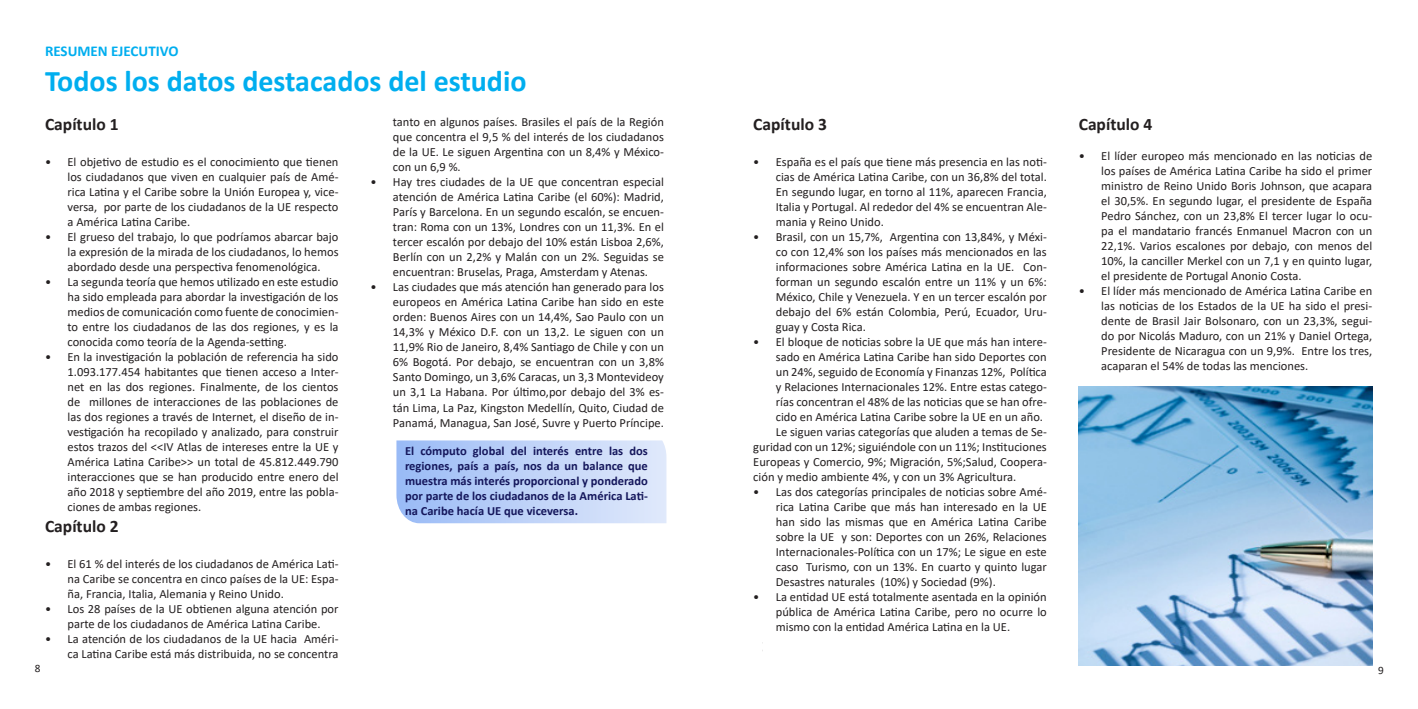
<style>
.page{position:relative;width:1418px;height:709px;background:#fff}
.page>*{position:absolute;margin:0;border:0;box-sizing:border-box;transform-origin:0 0}
.t1{font:700 30px "Calibri";color:#00aeef}
.t2{font:700 17.5px "Calibri";color:#231f20}
.t3{font:700 15px "Calibri";color:#00aeef}
.t4{font:12.5px/15px "Calibri";color:#231f20;text-align:justify}
.t5{font:700 12.5px/15px "Calibri";color:#15175c;text-align:justify}
.t6{font:11.25px "Calibri";color:#231f20}
</style>
<div class="page">
<svg style="left:396px;top:440px;width:270px;height:83px;background:#bfd3f8"></svg>
<img style="left:1078px;top:387px;width:294px;height:278px">
<p class="t3" style="left:45px;top:41px;width:135px">RESUMEN EJECUTIVO</p>
<p class="t1" style="left:45px;top:60px;width:483px">Todos los datos destacados del estudio</p>
<p class="t2" style="left:45px;top:112px;width:75px">Capítulo 1</p>
<p class="t4" style="left:68px;top:154px;width:272px;text-indent:-22px">• El objetivo de estudio es el conocimiento que tienen los ciudadanos que viven en cualquier país de Amé&shy;rica Latina y el Caribe sobre la Unión Europea y, vice&shy;versa, por parte de los ciudadanos de la UE respecto a América Latina Caribe.</p>
<p class="t4" style="left:68px;top:229px;width:272px;text-indent:-22px">• El grueso del trabajo, lo que podríamos abarcar bajo la expresión de la mirada de los ciudadanos, lo hemos abordado desde una perspectiva fenomenológica.</p>
<p class="t4" style="left:68px;top:274px;width:272px;text-indent:-22px">• La segunda teoría que hemos utilizado en este estudio ha sido empleada para abordar la investigación de los medios de comunicación como fuente de conocimien&shy;to entre los ciudadanos de las dos regiones, y es la conocida como teoría de la Agenda-setting.</p>
<p class="t4" style="left:68px;top:349px;width:272px;text-indent:-22px">• En la investigación la población de referencia ha sido 1.093.177.454 habitantes que tienen acceso a Inter&shy;net en las dos regiones. Finalmente, de los cientos de millones de interacciones de las poblaciones de las dos regiones a través de Internet, el diseño de in&shy;vestigación ha recopilado y analizado, para construir estos trazos del &lt;&lt;IV Atlas de intereses entre la UE y América Latina Caribe&gt;&gt; un total de 45.812.449.790 interacciones que se han producido entre enero del año 2018 y septiembre del año 2019, entre las pobla&shy;ciones de ambas regiones.</p>
<p class="t2" style="left:45px;top:514px;width:75px">Capítulo 2</p>
<p class="t4" style="left:68px;top:556px;width:272px;text-indent:-22px">• El 61 % del interés de los ciudadanos de América Lati&shy;na Caribe se concentra en cinco países de la UE: Espa&shy;ña, Francia, Italia, Alemania y Reino Unido.</p>
<p class="t4" style="left:45px;top:601px;width:295px;text-align:center">• Los 28 países de la UE obtienen alguna atención por parte de los ciudadanos de América Latina Caribe.</p>
<p class="t4" style="left:45px;top:631px;width:295px;text-align:right">• La atención de los ciudadanos de la UE hacia Améri&shy;ca Latina Caribe está más distribuida, no se concentra</p>
<p class="t4" style="left:393px;top:114px;width:272px">tanto en algunos países. Brasiles el país de la Región que concentra el 9,5 % del interés de los ciudadanos de la UE. Le siguen Argentina con un 8,4% y México&shy;con un 6,9 %.</p>
<p class="t4" style="left:393px;top:174px;width:272px;text-indent:-22px">• Hay tres ciudades de la UE que concentran especial atención de América Latina Caribe (el 60%): Madrid, París y Barcelona. En un segundo escalón, se encuen&shy;tran: Roma con un 13%, Londres con un 11,3%. En el tercer escalón por debajo del 10% están Lisboa 2,6%, Berlín con un 2,2% y Malán con un 2%. Seguidas se encuentran: Bruselas, Praga, Amsterdam y Atenas.</p>
<p class="t4" style="left:393px;top:279px;width:272px;text-indent:-22px">• Las ciudades que más atención han generado para los europeos en América Latina Caribe han sido en este orden: Buenos Aires con un 14,4%, Sao Paulo con un 14,3% y México D.F. con un 13,2. Le siguen con un 11,9% Rio de Janeiro, 8,4% Santiago de Chile y con un 6% Bogotá. Por debajo, se encuentran con un 3,8% Santo Domingo, un 3,6% Caracas, un 3,3 Montevideoy un 3,1 La Habana. Por último,por debajo del 3% es&shy;tán Lima, La Paz, Kingston Medellín, Quito, Ciudad de Panamá, Managua, San José, Suvre y Puerto Príncipe.</p>
<p class="t5" style="left:405px;top:443px;width:244px">El cómputo global del interés entre las dos regiones, país a país, nos da un balance que muestra más interés proporcional y ponderado por parte de los ciudadanos de la América Lati&shy;na Caribe hacía UE que viceversa.</p>
<p class="t2" style="left:753px;top:112px;width:75px">Capítulo 3</p>
<p class="t4" style="left:775px;top:154px;width:272px;text-indent:-22px">• España es el país que tiene más presencia en las noti&shy;cias de América Latina Caribe, con un 36,8% del total.<br>En segundo lugar, en torno al 11%, aparecen Francia, Italia y Portugal. Al rededor del 4% se encuentran Ale&shy;mania y Reino Unido.</p>
<p class="t4" style="left:775px;top:229px;width:272px;text-indent:-22px">• Brasil, con un 15,7%, Argentina con 13,84%, y Méxi&shy;co con 12,4% son los países más mencionados en las informaciones sobre América Latina en la UE. Con&shy;forman un segundo escalón entre un 11% y un 6%:<br>México, Chile y Venezuela. Y en un tercer escalón por debajo del 6% están Colombia, Perú, Ecuador, Uru&shy;guay y Costa Rica.</p>
<p class="t4" style="left:775px;top:334px;width:272px;text-indent:-22px">• El bloque de noticias sobre la UE que más han intere&shy;sado en América Latina Caribe han sido Deportes con un 24%, seguido de Economía y Finanzas 12%, Política y Relaciones Internacionales 12%. Entre estas catego&shy;rías concentran el 48% de las noticias que se han ofre&shy;cido en América Latina Caribe sobre la UE en un año.</p>
<p class="t4" style="left:753px;top:424px;width:295px;text-indent:22px">Le siguen varias categorías que aluden a temas de Se&shy;guridad con un 12%; siguiéndole con un 11%; Instituciones Europeas y Comercio, 9%; Migración, 5%;Salud, Coopera&shy;ción y medio ambiente 4%, y con un 3% Agricultura.</p>
<p class="t4" style="left:775px;top:484px;width:272px;text-indent:-22px">• Las dos categorías principales de noticias sobre Amé&shy;rica Latina Caribe que más han interesado en la UE han sido las mismas que en América Latina Caribe sobre la UE y son: Deportes con un 26%, Relaciones Internacionales-Política con un 17%; Le sigue en este caso Turismo, con un 13%. En cuarto y quinto lugar Desastres naturales (10%) y Sociedad (9%).</p>
<p class="t4" style="left:775px;top:589px;width:272px;text-indent:-22px">• La entidad UE está totalmente asentada en la opinión pública de América Latina Caribe, pero no ocurre lo mismo con la entidad América Latina en la UE.</p>
<p class="t2" style="left:1078px;top:112px;width:75px">Capítulo 4</p>
<p class="t4" style="left:1101px;top:148px;width:272px;text-indent:-22px">• El líder europeo más mencionado en las noticias de los países de América Latina Caribe ha sido el primer ministro de Reino Unido Boris Johnson, que acapara el 30,5%. En segundo lugar, el presidente de España Pedro Sánchez, con un 23,8% El tercer lugar lo ocu&shy;pa el mandatario francés Enmanuel Macron con un 22,1%. Varios escalones por debajo, con menos del 10%, la canciller Merkel con un 7,1 y en quinto lugar, el presidente de Portugal Anonio Costa.</p>
<p class="t4" style="left:1101px;top:283px;width:272px;text-indent:-22px">• El líder más mencionado de América Latina Caribe en las noticias de los Estados de la UE ha sido el presi&shy;dente de Brasil Jair Bolsonaro, con un 23,3%, segui&shy;do por Nicolás Maduro, con un 21% y Daniel Ortega, Presidente de Nicaragua con un 9,9%. Entre los tres, acaparan el 54% de todas las menciones.</p>
<p class="t6" style="left:35px;top:661px;width:7px">8</p>
<p class="t6" style="left:1378px;top:662px;width:7px">9</p>
</div>
